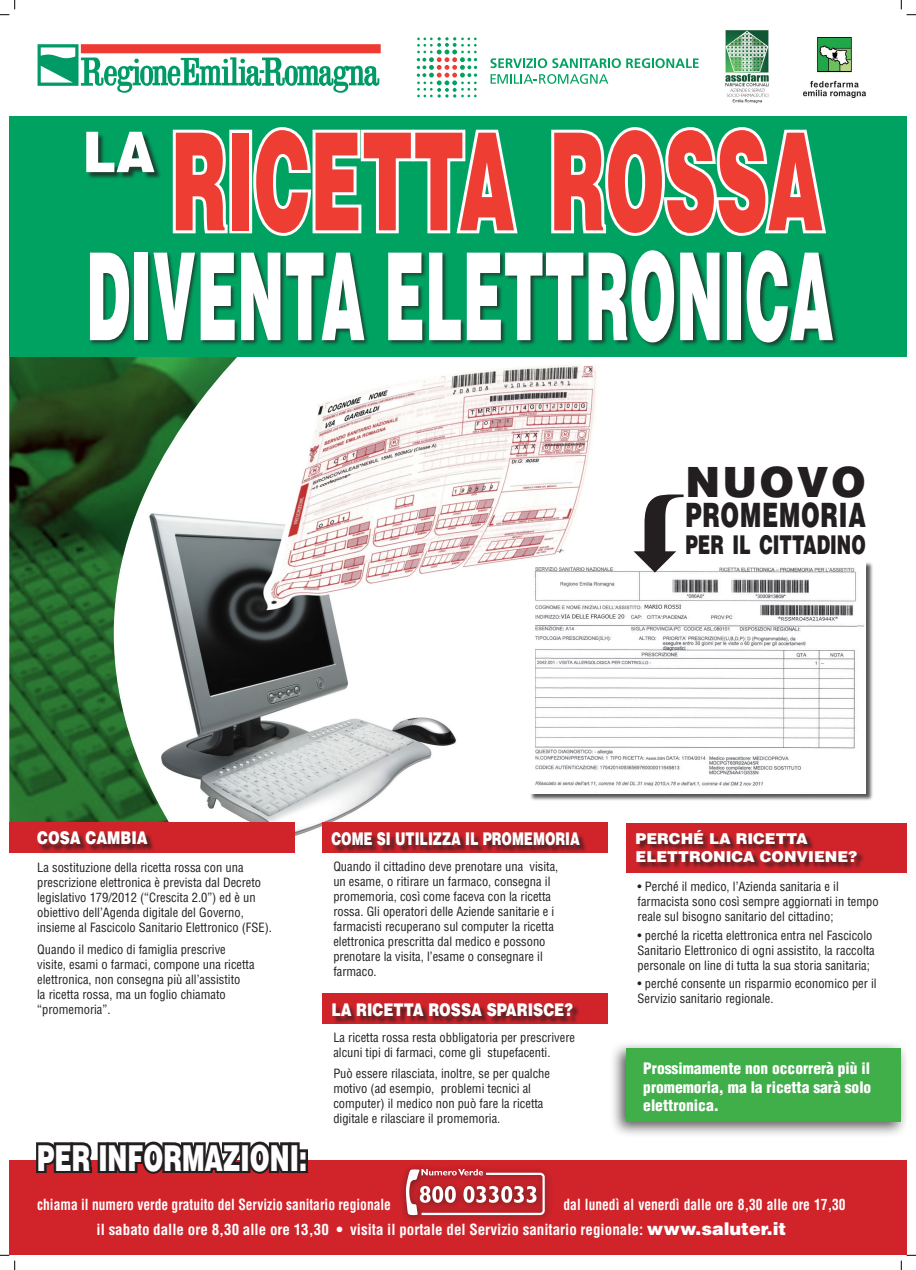
<style>
.page{position:relative;width:916px;height:1270px;background:#fff}
.page>*{position:absolute;margin:0;border:0;box-sizing:border-box;transform-origin:0 0}
.t1{font:900 135.62px "Helvetica";color:#ee3e34;scale:.53 1}
.t2{font:900 121.56px "Helvetica";color:#fff;scale:.47 1}
.t3{font:900 56.06px "Helvetica";color:#fff;scale:.9 1}
.t4{font:900 41.69px "Helvetica";letter-spacing:.055em;color:#231f20}
.t5{font:900 35.69px "Helvetica";color:#fff;scale:.67 1}
.t6{font:900 33.56px "Helvetica";letter-spacing:.035em;color:#231f20;scale:.67 1}
.t7{font:900 25.88px "Helvetica";color:#231f20;scale:.67 1}
.t8{font:900 17.5px "Helvetica";color:#fff;scale:.8 1}
.t9{font:900 17.5px "Helvetica";color:#fff;scale:.72 1}
.t10{font:900 condensed 15.44px/18.6px "Helvetica";color:#fff;text-align:justify}
.t11{font:700 condensed 15px/25px "Helvetica";color:#fff;scale:.9 1}
.t12{font:900 15px/18px "Helvetica";color:#fff}
.t13{font:condensed 12.5px/15px "Helvetica";color:#231f20}
.s1{font-weight:900;font-stretch:normal;font-size:17.5px}
</style>
<div class="page">
<img style="left:295px;top:365px;width:313px;height:483px">
<img style="left:9px;top:357px;width:376px;height:474px">
<svg style="left:416px;top:37px;width:61px;height:61px"></svg>
<svg style="left:490px;top:58px;width:130px;height:10px"></svg>
<svg style="left:626px;top:58px;width:72px;height:10px"></svg>
<svg style="left:490px;top:74px;width:118px;height:10px"></svg>
<img style="left:37px;top:44px;width:343px;height:48px">
<div style="left:9px;top:117px;width:897px;height:240px;background:#00a261"></div>
<div style="left:9px;top:1160px;width:897px;height:95px;background:#d1232a"></div>
<div style="left:9px;top:823px;width:286px;height:30px;background:#d1232a"></div>
<div style="left:322px;top:823px;width:285px;height:30px;background:#d1232a"></div>
<div style="left:322px;top:994px;width:285px;height:30px;background:#d1232a"></div>
<div style="left:626px;top:823px;width:280px;height:49px;background:#d1232a"></div>
<div style="left:38px;top:832px;width:117px;height:20px;background:#231f20;opacity:.75"></div>
<div style="left:332px;top:833px;width:255px;height:20px;background:#231f20;opacity:.75"></div>
<div style="left:333px;top:1004px;width:247px;height:20px;background:#231f20;opacity:.75"></div>
<div style="left:637px;top:830px;width:227px;height:39px;background:#231f20;opacity:.75"></div>
<div style="left:529px;top:561px;width:344px;height:240px;background:#231f20;opacity:.75"></div>
<img style="left:528px;top:560px;width:337px;height:233px">
<svg style="left:36px;top:1142px;width:57px;height:32px;background:#443133"></svg>
<div style="left:98px;top:1142px;width:10px;height:31px;border:5px solid #231f20"></div>
<svg style="left:104px;top:1141px;width:204px;height:33px;background:#453637"></svg>
<img style="left:402px;top:1166px;width:148px;height:55px">
<div style="left:609px;top:1040px;width:297px;height:98px;background:#231f20;opacity:.75"></div>
<div style="left:626px;top:1048px;width:275px;height:74px;background:#40ae49"></div>
<div style="left:87px;top:133px;width:75px;height:47px;background:#231f20;opacity:.75"></div>
<div style="left:89px;top:249px;width:749px;height:99px;background:#231f20;opacity:.75"></div>
<svg style="left:172px;top:129px;width:58px;height:105px"></svg>
<div style="left:229px;top:130px;width:23px;height:103px;border:6px solid #fff"></div>
<svg style="left:250px;top:127px;width:268px;height:109px"></svg>
<svg style="left:551px;top:127px;width:275px;height:109px"></svg>
<img style="left:725px;top:30px;width:44px;height:74px">
<img style="left:803px;top:37px;width:62px;height:60px">
<svg style="left:0;top:0;width:16px;height:16px"></svg>
<svg style="left:0;top:1254px;width:16px;height:16px"></svg>
<svg style="left:900px;top:0;width:15px;height:16px"></svg>
<svg style="left:900px;top:1254px;width:15px;height:16px"></svg>
<svg style="left:633px;top:560px;width:50px;height:12px"></svg>
<h3 class="t3" style="left:82px;top:115px;width:82px">LA</h3>
<h1 class="t1" style="left:171px;top:93px;width:1230px">RICETTA ROSSA</h1>
<h2 class="t2" style="left:86px;top:217px;width:1590px">DIVENTA ELETTRONICA</h2>
<h3 class="t4" style="left:685px;top:455px;width:182px">NUOVO</h3>
<h3 class="t6" style="left:685px;top:493px;width:271px">PROMEMORIA</h3>
<h3 class="t7" style="left:685px;top:527px;width:271px">PER IL CITTADINO</h3>
<h3 class="t8" style="left:37px;top:826px;width:140px">COSA CAMBIA</h3>
<h3 class="t9" style="left:331px;top:827px;width:347px">COME SI UTILIZZA IL PROMEMORIA</h3>
<p class="t13" style="left:37px;top:860px;width:236px">La sostituzione della ricetta rossa con una prescrizione elettronica è prevista dal Decreto legislativo 179/2012 (“Crescita 2.0”) ed è un obiettivo dell’Agenda digitale del Governo, insieme al Fascicolo Sanitario Elettronico (FSE).</p>
<p class="t13" style="left:37px;top:941px;width:219px">Quando il medico di famiglia prescrive visite, esami o farmaci, compone una ricetta elettronica, non consegna più all’assistito<br>la ricetta rossa, ma un foglio chiamato “promemoria”.</p>
<h3 class="t5" style="left:37px;top:1134px;width:404px">PER INFORMAZIONI:</h3>
<p class="t13" style="left:333px;top:859px;width:226px">Quando il cittadino deve prenotare una visita, un esame, o ritirare un farmaco, consegna il promemoria, così come faceva con la ricetta rossa. Gli operatori delle Aziende sanitarie e i farmacisti recuperano sul computer la ricetta elettronica prescritta dal medico e possono prenotare la visita, l’esame o consegnare il farmaco.</p>
<h3 class="t8" style="left:331px;top:998px;width:303px">LA RICETTA ROSSA SPARISCE?</h3>
<p class="t13" style="left:333px;top:1029px;width:243px">La ricetta rossa resta obbligatoria per prescrivere alcuni tipi di farmaci, come gli stupefacenti.</p>
<p class="t13" style="left:333px;top:1065px;width:218px">Può essere rilasciata, inoltre, se per qualche motivo (ad esempio, problemi tecnici al computer) il medico non può fare la ricetta digitale e rilasciare il promemoria.</p>
<p class="t12" style="left:635px;top:829px;width:223px">PERCHÉ LA RICETTA<br>ELETTRONICA CONVIENE?</p>
<p class="t13" style="left:637px;top:879px;width:242px">• Perché il medico, l’Azienda sanitaria e il farmacista sono così sempre aggiornati in tempo reale sul bisogno sanitario del cittadino;</p>
<p class="t13" style="left:637px;top:927px;width:239px">• perché la ricetta elettronica entra nel Fascicolo<br>Sanitario Elettronico di ogni assistito, la raccolta personale on line di tutta la sua storia sanitaria;</p>
<p class="t13" style="left:637px;top:976px;width:240px">• perché consente un risparmio economico per il<br>Servizio sanitario regionale.</p>
<p class="t10" style="left:643px;top:1059px;width:229px">Prossimamente non occorrerà più il promemoria, ma la ricetta sarà solo elettronica.</p>
<p class="t11" style="left:96px;top:1191px;width:833px;text-indent:467px">dal lunedì al venerdì dalle ore 8,30 alle ore 17,30 il sabato dalle ore 8,30 alle ore 13,30 • visita il portale del Servizio sanitario regionale: <span class="s1">www.saluter.it</span></p>
<p class="t11" style="left:37px;top:1191px;width:394px">chiama il numero verde gratuito del Servizio sanitario regionale</p>
</div>
